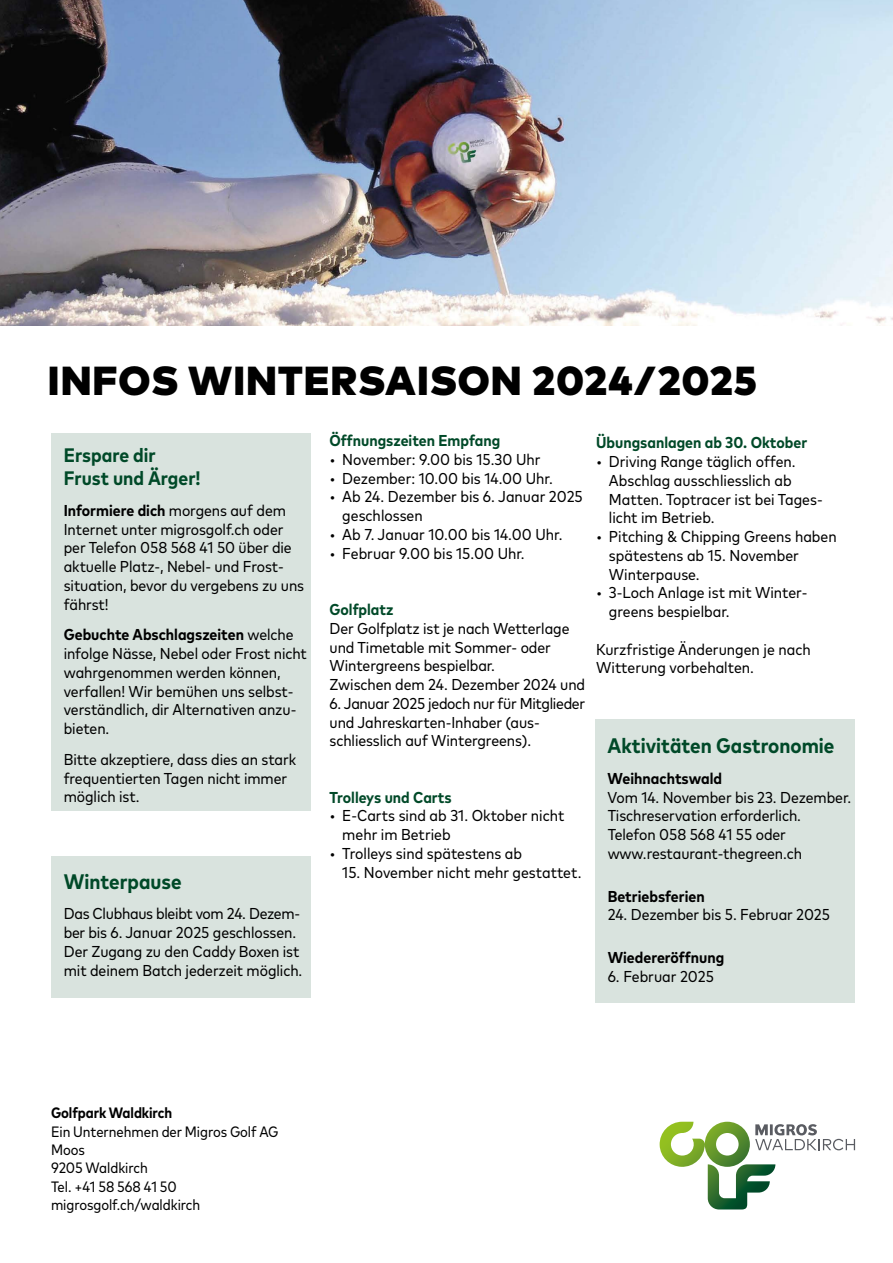
<style>
.page{position:relative;width:893px;height:1263px;background:#fff}
.page>*{position:absolute;margin:0;border:0;box-sizing:border-box;transform-origin:0 0}
.t1{font:900 40.5px "Mark Pro";letter-spacing:.025em;color:#000}
.t2{font:700 condensed 21px "Mark Pro";color:#004928}
.t3{font:700 condensed 19.5px/23.4px "Mark Pro";color:#004928}
.t4{font:condensed 15.75px/18.8px "Mark Pro";letter-spacing:-.005em;color:#000}
.t5{font:700 condensed 15.75px "Mark Pro";color:#004928}
.t6{font:700 condensed 15.75px "Mark Pro";color:#000}
.t7{font:condensed 15px/18.3px "Mark Pro";letter-spacing:-.005em;color:#000}
.t8{font:700 condensed 15px "Mark Pro";letter-spacing:-.005em;color:#000}
.s1{font-weight:700}
</style>
<div class="page">
<div style="left:595px;top:719px;width:259px;height:283px;background:#d9e3de"></div>
<div style="left:51px;top:434px;width:259px;height:377px;background:#d9e3de"></div>
<div style="left:51px;top:856px;width:259px;height:141px;background:#d9e3de"></div>
<img style="left:0;top:0;width:893px;height:325px">
<svg style="left:659px;top:1122px;width:196px;height:87px"></svg>
<h1 class="t1" style="left:48px;top:349px;width:711px">INFOS WINTERSAISON 2024/2025</h1>
<p class="t3" style="left:64px;top:441px;width:138px">Erspare dir<br>Frust und Ärger!</p>
<p class="t4" style="left:64px;top:500px;width:242px"><span class="s1">Informiere dich</span> morgens auf dem<br>Internet unter migrosgolf.ch oder per Telefon 058 568 41 50 über die aktuelle Platz-, Nebel- und Frost&shy;situation, bevor du vergebens zu uns fährst!</p>
<p class="t4" style="left:64px;top:624px;width:245px"><span class="s1">Gebuchte Abschlagszeiten</span> welche infolge Nässe, Nebel oder Frost nicht wahrgenommen werden können, verfallen! Wir bemühen uns selbst&shy;verständlich, dir Alternativen anzu&shy;bieten.</p>
<p class="t4" style="left:64px;top:749px;width:234px">Bitte akzeptiere, dass dies an stark frequentierten Tagen nicht immer möglich ist.</p>
<h2 class="t2" style="left:64px;top:865px;width:119px">Winterpause</h2>
<p class="t4" style="left:64px;top:903px;width:240px">Das Clubhaus bleibt vom 24. Dezem&shy;ber bis 6. Januar 2025 geschlossen.<br>Der Zugang zu den Caddy Boxen ist mit deinem Batch jederzeit möglich.</p>
<p class="t5" style="left:330px;top:429px;width:172px">Öffnungszeiten Empfang</p>
<p class="t4" style="left:330px;top:449px;width:212px">• November: 9.00 bis 15.30 Uhr</p>
<p class="t4" style="left:330px;top:467px;width:225px">• Dezember: 10.00 bis 14.00 Uhr.</p>
<p class="t4" style="left:342px;top:486px;width:242px;text-indent:-13px">• Ab 24. Dezember bis 6. Januar 2025 geschlossen</p>
<p class="t4" style="left:330px;top:524px;width:234px">• Ab 7. Januar 10.00 bis 14.00 Uhr.</p>
<p class="t4" style="left:330px;top:542px;width:197px">• Februar 9.00 bis 15.00 Uhr.</p>
<p class="t5" style="left:330px;top:598px;width:66px">Golfplatz</p>
<p class="t4" style="left:330px;top:618px;width:257px">Der Golfplatz ist je nach Wetterlage und Timetable mit Sommer- oder<br>Wintergreens bespielbar.<br>Zwischen dem 24. Dezember 2024 und</p>
<p class="t4" style="left:330px;top:693px;width:257px">6. Januar 2025 jedoch nur für Mitglieder und Jahreskarten-Inhaber (aus&shy;schliesslich auf Wintergreens).</p>
<p class="t5" style="left:330px;top:785px;width:124px">Trolleys und Carts</p>
<p class="t4" style="left:342px;top:805px;width:224px;text-indent:-13px">• E-Carts sind ab 31. Oktober nicht mehr im Betrieb</p>
<p class="t4" style="left:330px;top:843px;width:194px">• Trolleys sind spätestens ab</p>
<p class="t4" style="left:342px;top:861px;width:241px">15. November nicht mehr gestattet.</p>
<p class="t5" style="left:596px;top:431px;width:213px">Übungsanlagen ab 30. Oktober</p>
<p class="t4" style="left:609px;top:451px;width:215px;text-indent:-13px">• Driving Range täglich offen.<br>Abschlag ausschliesslich ab<br>Matten. Toptracer ist bei Tages&shy;licht im Betrieb.</p>
<p class="t4" style="left:609px;top:526px;width:229px;text-indent:-13px">• Pitching &amp; Chipping Greens haben spätestens ab 15. November<br>Winterpause.</p>
<p class="t4" style="left:609px;top:582px;width:200px;text-indent:-13px">• 3-Loch Anlage ist mit Winter&shy;greens bespielbar.</p>
<p class="t4" style="left:596px;top:638px;width:216px">Kurzfristige Änderungen je nach<br>Witterung vorbehalten.</p>
<h2 class="t2" style="left:608px;top:730px;width:228px">Aktivitäten Gastronomie</h2>
<p class="t6" style="left:608px;top:766px;width:116px">Weihnachtswald</p>
<p class="t4" style="left:608px;top:786px;width:245px">Vom 14. November bis 23. Dezember.<br>Tischreservation erforderlich.<br>Telefon 058 568 41 55 oder www.restaurant-thegreen.ch</p>
<p class="t6" style="left:608px;top:884px;width:99px">Betriebsferien</p>
<p class="t4" style="left:608px;top:904px;width:224px">24. Dezember bis 5. Februar 2025</p>
<p class="t6" style="left:608px;top:946px;width:118px">Wiedereröffnung</p>
<p class="t4" style="left:608px;top:966px;width:108px">6. Februar 2025</p>
<p class="t8" style="left:51px;top:1102px;width:123px">Golfpark Waldkirch</p>
<p class="t7" style="left:51px;top:1121px;width:229px">Ein Unternehmen der Migros Golf AG<br>Moos<br>9205 Waldkirch<br>Tel. +41 58 568 41 50 migrosgolf.ch/waldkirch</p>
</div>
